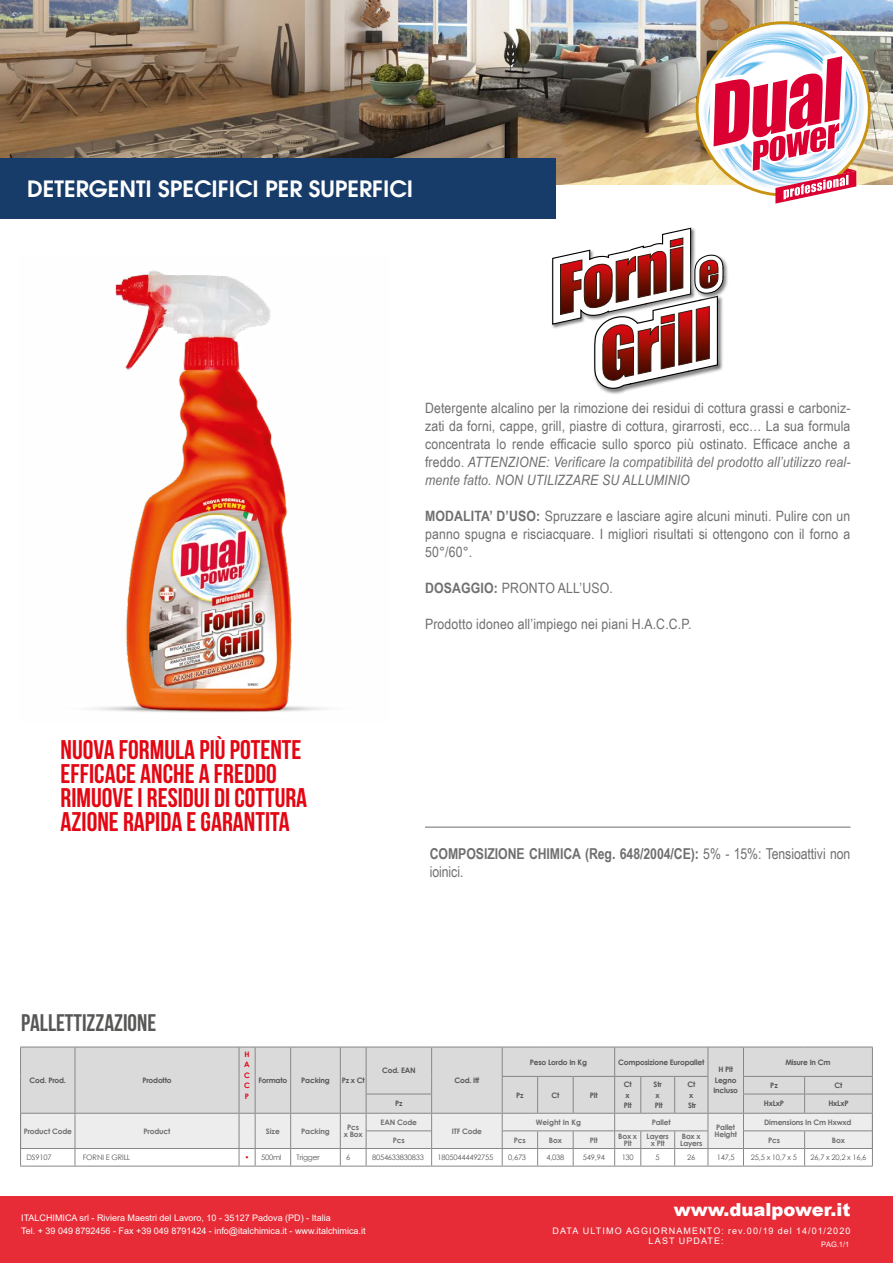
<style>
.page{position:relative;width:893px;height:1263px;background:#fff}
.page>*{position:absolute;margin:0;border:0;box-sizing:border-box;transform-origin:0 0}
.t1{font:700 27px/24px "Bebas Neue";color:#e30613}
.t2{font:700 24px "Bebas Neue";color:#575756}
.t3{font:600 22.5px "Avant Garde";color:#fff}
.t4{font:900 18px "Arial";color:#fff}
.t5{font:700 15px/18px "Arial Narrow";letter-spacing:-.005em;color:#706f6f}
.t6{font:14.25px/18px "Arial Narrow";letter-spacing:.01em;color:#706f6f;text-align:justify;scale:1.05 1}
.t7{font:9px/13.5px "Arial";color:#fff}
.t8{font:9px/9.9px "Arial";letter-spacing:.12em;color:#fff}
.t9{font:700 7.5px/10.5px "Century Gothic";letter-spacing:-.025em;color:#575756}
.t10{font:700 7.5px/7.5px "Century Gothic";letter-spacing:-.025em;color:#706f6f;text-align:center}
.t11{font:7.5px "Century Gothic";letter-spacing:-.025em;color:#575756}
.t12{font:700 7.5px "Century Gothic";color:#706f6f}
.t13{font:7.5px "Arial";color:#fff}
.t14{font:700 7.5px/10.5px "Century Gothic";color:#e30613;text-align:justify}
.s1{font-style:italic}
.s2{font-weight:700}
.s3{font-weight:400}
.s4{font-weight:700;color:#e30613}
</style>
<div class="page">
<hr style="left:425px;top:826px;width:425px;height:2px;background:#9d9d9c">
<svg style="left:20px;top:1047px;width:853px;height:120px"></svg>
<img style="left:0;top:0;width:893px;height:184px">
<div style="left:0;top:1196px;width:893px;height:67px;background:#e72c37"></div>
<div style="left:0;top:158px;width:556px;height:60px;background:#183c69"></div>
<svg style="left:696px;top:21px;width:175px;height:183px"></svg>
<img style="left:92px;top:270px;width:231px;height:443px">
<div style="left:683px;top:244px;width:52px;height:61px;background:#fff;opacity:.75"></div>
<svg style="left:552px;top:227px;width:172px;height:162px"></svg>
<h3 class="t3" style="left:27px;top:173px;width:388px">DETERGENTI SPECIFICI PER SUPERFICI</h3>
<h1 class="t1" style="left:61px;top:737px;width:248px">NUOVA FORMULA PIÙ POTENTE<br>EFFICACE ANCHE A FREDDO<br>RIMUOVE I RESIDUI DI COTTURA<br>AZIONE RAPIDA E GARANTITA</h1>
<h2 class="t2" style="left:21px;top:1009px;width:136px">PALLETTIZZAZIONE</h2>
<p class="t6" style="left:425px;top:399px;width:407px">Detergente alcalino per la rimozione dei residui di cottura grassi e carboniz&shy;zati da forni, cappe, grill, piastre di cottura, girarrosti, ecc… La sua formula concentrata lo rende efficacie sullo sporco più ostinato. Efficace anche a freddo. <span class="s1">ATTENZIONE: Verificare la compatibilità del prodotto all’utilizzo real&shy;mente fatto. NON UTILIZZARE SU ALLUMINIO</span></p>
<p class="t6" style="left:425px;top:507px;width:407px"><span class="s2">MODALITA’ D’USO:</span> Spruzzare e lasciare agire alcuni minuti. Pulire con un panno spugna e risciacquare. I migliori risultati si ottengono con il forno a 50°/60°.</p>
<p class="t6" style="left:425px;top:579px;width:181px"><span class="s2">DOSAGGIO:</span> PRONTO ALL’USO.</p>
<p class="t6" style="left:425px;top:615px;width:255px">Prodotto idoneo all’impiego nei piani H.A.C.C.P.</p>
<p class="t5" style="left:430px;top:844px;width:422px">COMPOSIZIONE CHIMICA (Reg. 648/2004/CE): <span class="s3">5% - 15%: Tensioattivi non ioinici.</span></p>
<p class="t9" style="left:29px;top:1075px;width:38px">Cod. Prod.</p>
<p class="t9" style="left:142px;top:1075px;width:31px">Prodotto</p>
<p class="t14" style="left:244px;top:1048px;width:7px">H A C C P</p>
<p class="t9" style="left:259px;top:1075px;width:30px">Formato</p>
<p class="t9" style="left:301px;top:1075px;width:30px">Packing</p>
<p class="t9" style="left:342px;top:1075px;width:25px">Pz x Ct</p>
<p class="t9" style="left:530px;top:1056px;width:59px">Peso Lordo In Kg</p>
<p class="t9" style="left:618px;top:1056px;width:88px">Composizione Europallet</p>
<p class="t9" style="left:785px;top:1056px;width:47px">Misure In Cm</p>
<p class="t9" style="left:713px;top:1064px;width:26px;text-align:center">H Plt<br>Legno<br>Incluso</p>
<p class="t9" style="left:382px;top:1065px;width:35px">Cod. EAN</p>
<p class="t9" style="left:454px;top:1075px;width:26px">Cod. Itf</p>
<p class="t9" style="left:516px;top:1089px;width:9px">Pz</p>
<p class="t9" style="left:551px;top:1089px;width:9px">Ct</p>
<p class="t9" style="left:590px;top:1089px;width:9px">Plt</p>
<p class="t9" style="left:624px;top:1079px;width:9px">Ct x<br>Plt</p>
<p class="t9" style="left:654px;top:1079px;width:10px">Str x<br>Plt</p>
<p class="t9" style="left:687px;top:1079px;width:11px">Ct x<br>Str</p>
<p class="t9" style="left:770px;top:1080px;width:9px">Pz</p>
<p class="t9" style="left:834px;top:1080px;width:9px">Ct</p>
<p class="t9" style="left:395px;top:1098px;width:9px">Pz</p>
<p class="t9" style="left:764px;top:1098px;width:22px">HxLxP</p>
<p class="t9" style="left:828px;top:1098px;width:22px">HxLxP</p>
<p class="t10" style="left:24px;top:1127px;width:50px">Product Code</p>
<p class="t10" style="left:144px;top:1127px;width:28px">Product</p>
<p class="t10" style="left:266px;top:1127px;width:15px">Size</p>
<p class="t10" style="left:301px;top:1127px;width:30px">Packing</p>
<p class="t10" style="left:344px;top:1123px;width:20px">Pcs<br>x Box</p>
<p class="t12" style="left:536px;top:1116px;width:47px">Weight In Kg</p>
<p class="t10" style="left:652px;top:1118px;width:20px">Pallet</p>
<p class="t10" style="left:764px;top:1118px;width:89px">Dimensions In Cm Hxwxd</p>
<p class="t10" style="left:381px;top:1118px;width:38px">EAN Code</p>
<p class="t10" style="left:714px;top:1123px;width:24px;text-align:left">Pallet<br>Height</p>
<p class="t10" style="left:452px;top:1127px;width:32px">ITF Code</p>
<p class="t10" style="left:393px;top:1136px;width:13px">Pcs</p>
<p class="t10" style="left:514px;top:1136px;width:13px">Pcs</p>
<p class="t10" style="left:549px;top:1136px;width:14px">Box</p>
<p class="t10" style="left:590px;top:1136px;width:9px">Plt</p>
<p class="t10" style="left:618px;top:1132px;width:20px">Box x<br>Plt</p>
<p class="t10" style="left:647px;top:1132px;width:24px">Layers x Plt</p>
<p class="t10" style="left:680px;top:1132px;width:24px;text-align:left">Box x<br>Layers</p>
<p class="t10" style="left:768px;top:1136px;width:13px">Pcs</p>
<p class="t10" style="left:832px;top:1136px;width:14px">Box</p>
<p class="t11" style="left:27px;top:1152px;width:26px">DS9107</p>
<p class="t11" style="left:83px;top:1152px;width:49px">FORNI E GRILL</p>
<p class="t11" style="left:245px;top:1152px;width:38px"><span class="s4">•</span> 500ml</p>
<p class="t11" style="left:297px;top:1152px;width:25px">Trigger</p>
<p class="t11" style="left:346px;top:1152px;width:6px">6</p>
<p class="t11" style="left:372px;top:1152px;width:53px">8054633830833</p>
<p class="t11" style="left:438px;top:1152px;width:57px">18050444492755</p>
<p class="t11" style="left:508px;top:1152px;width:19px">0,673</p>
<p class="t11" style="left:546px;top:1152px;width:19px">4,038</p>
<p class="t11" style="left:583px;top:1152px;width:23px">549,94</p>
<p class="t11" style="left:622px;top:1152px;width:14px">130</p>
<p class="t11" style="left:656px;top:1152px;width:6px">5</p>
<p class="t11" style="left:687px;top:1152px;width:10px">26</p>
<p class="t11" style="left:717px;top:1152px;width:19px">147,5</p>
<p class="t11" style="left:751px;top:1152px;width:48px">25,5 x 10,7 x 5</p>
<p class="t11" style="left:811px;top:1152px;width:57px">26,7 x 20,2 x 16,6</p>
<p class="t7" style="left:21px;top:1210px;width:346px">ITALCHIMICA srl - Riviera Maestri del Lavoro, 10 - 35127 Padova (PD) - Italia<br>Tel. + 39 049 8792456 - Fax +39 049 8791424 - info@italchimica.it - www.italchimica.it</p>
<p class="t4" style="left:674px;top:1197px;width:178px">www.dualpower.it</p>
<p class="t8" style="left:648px;top:1226px;width:203px;text-indent:-96px">DATA ULTIMO AGGIORNAMENTO: rev.00/19 del 14/01/2020<br>LAST UPDATE:</p>
<p class="t13" style="left:821px;top:1239px;width:30px">PAG.1/1</p>
</div>
